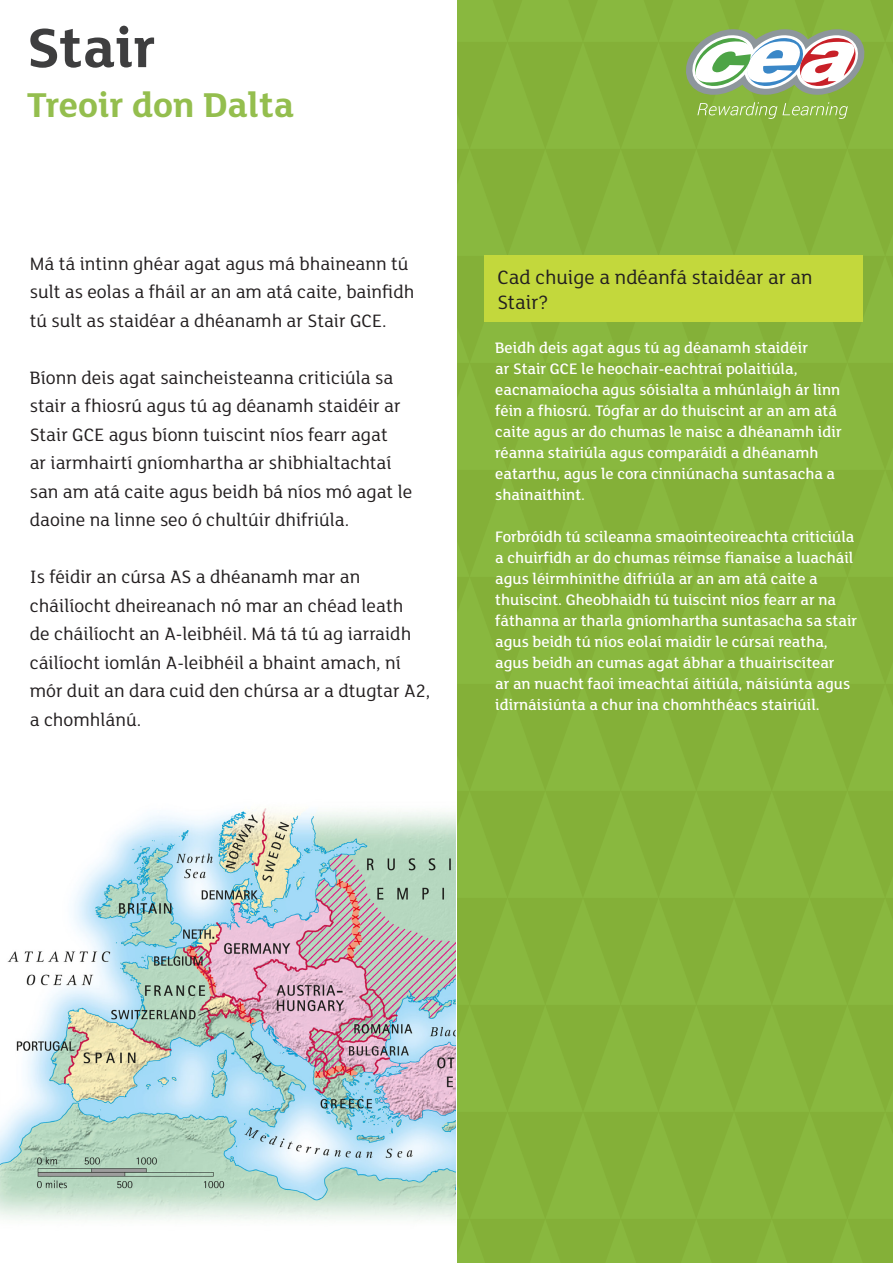
<style>
.page{position:relative;width:893px;height:1263px;background:#fff}
.page>*{position:absolute;margin:0;border:0;box-sizing:border-box;transform-origin:0 0}
.t1{font:700 60px "FS Lola";color:#3e3e3f}
.t2{font:700 37.5px "FS Lola";color:#94be4e}
.t3{font:21px/25.2px "FS Lola";color:#231f20}
.INTRO_TEXT{font:19.5px/28.5px "FS Lola";color:#231f20}
.WHY_STUDY_TEXT_White{font:500 16.5px/21px "FS Lola";color:#fff}
</style>
<div class="page">
<div style="left:457px;top:0;width:436px;height:1263px;background:#88b73e"></div>
<div style="left:485px;top:255px;width:378px;height:67px;background:#c3d83c"></div>
<img style="left:0;top:808px;width:455px;height:412px">
<p class="t1" style="left:27px;top:6px;width:130px">Stair</p>
<p class="t2" style="left:27px;top:79px;width:269px">Treoir don Dalta</p>
<p class="INTRO_TEXT" style="left:30px;top:248px;width:386px">Má tá intinn ghéar agat agus má bhaineann tú sult as eolas a fháil ar an am atá caite, bainfidh tú sult as staidéar a dhéanamh ar Stair GCE.</p>
<p class="INTRO_TEXT" style="left:30px;top:362px;width:384px">Bíonn deis agat saincheisteanna criticiúla sa stair a fhiosrú agus tú ag déanamh staidéir ar Stair GCE agus bíonn tuiscint níos fearr agat<br>ar iarmhairtí gníomhartha ar shibhialtachtaí san am atá caite agus beidh bá níos mó agat le daoine na linne seo ó chultúir dhifriúla.</p>
<p class="INTRO_TEXT" style="left:30px;top:562px;width:402px">Is féidir an cúrsa AS a dhéanamh mar an cháilíocht dheireanach nó mar an chéad leath<br>de cháilíocht an A-leibhéil. Má tá tú ag iarraidh cáilíocht iomlán A-leibhéil a bhaint amach, ní mór duit an dara cuid den chúrsa ar a dtugtar A2, a chomhlánú.</p>
<p class="t3" style="left:497px;top:263px;width:317px">Cad chuige a ndéanfá staidéar ar an<br>Stair?</p>
<p class="WHY_STUDY_TEXT_White" style="left:495px;top:336px;width:348px">Beidh deis agat agus tú ag déanamh staidéir<br>ar Stair GCE le heochair-eachtraí polaitiúla, eacnamaíocha agus sóisialta a mhúnlaigh ár linn féin a fhiosrú. Tógfar ar do thuiscint ar an am atá caite agus ar do chumas le naisc a dhéanamh idir réanna stairiúla agus comparáidí a dhéanamh eatarthu, agus le cora cinniúnacha suntasacha a shainaithint.</p>
<p class="WHY_STUDY_TEXT_White" style="left:495px;top:525px;width:363px">Forbróidh tú scileanna smaointeoireachta criticiúla a chuirfidh ar do chumas réimse fianaise a luacháil agus léirmhínithe difriúla ar an am atá caite a thuiscint. Gheobhaidh tú tuiscint níos fearr ar na fáthanna ar tharla gníomhartha suntasacha sa stair agus beidh tú níos eolaí maidir le cúrsaí reatha, agus beidh an cumas agat ábhar a thuairiscítear<br>ar an nuacht faoi imeachtaí áitiúla, náisiúnta agus idirnáisiúnta a chur ina chomhthéacs stairiúil.</p>
</div>
